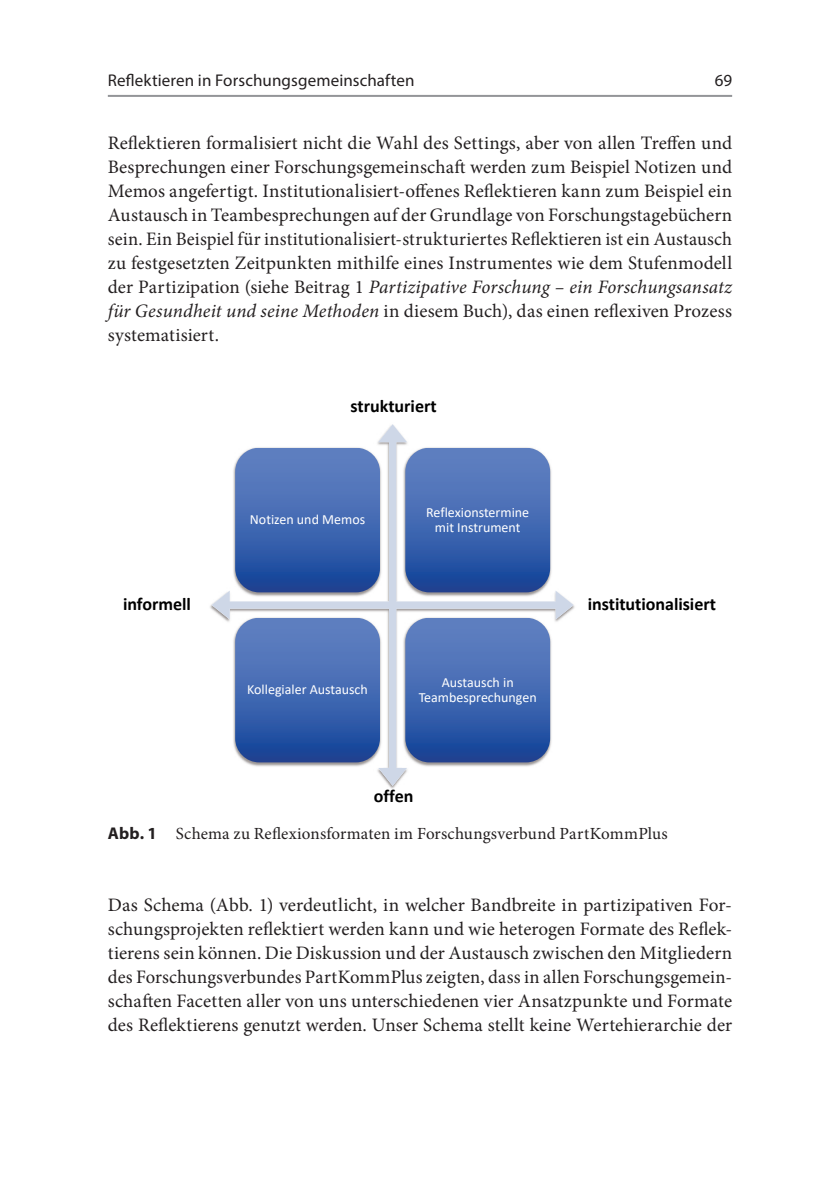
<style>
.page{position:relative;width:840px;height:1191px;background:#fff}
.page>*{position:absolute;margin:0;border:0;box-sizing:border-box;transform-origin:0 0}
.AbsNorm{font:19px/24px "Minion Pro";letter-spacing:.005em;color:#231f20;text-align:justify}
.AbsNorm_oEinzug{font:19px/24px "Minion Pro";letter-spacing:.005em;color:#231f20;text-align:justify}
.t1{font:700 18px "Calibri";letter-spacing:-.005em;color:#000}
.t2{font:17px "Minion Pro";letter-spacing:.01em;color:#231f20}
.t3{font:17px "Myriad Pro";letter-spacing:.01em;color:#231f20}
.t4{font:14px/15.2px "Calibri";color:#fff;text-align:center}
.s1{font-style:italic}
.s2{font-family:"Myriad Pro";font-weight:700}
</style>
<div class="page">
<hr style="left:108px;top:95px;width:623px;height:2px;background:#939598">
<svg style="left:211px;top:424px;width:362px;height:362px"></svg>
<img style="left:232px;top:446px;width:151px;height:151px">
<div style="left:235px;top:448px;width:145px;height:144px;background:linear-gradient(to bottom,#6787c6,#1a479a);border-radius:24px"></div>
<img style="left:402px;top:446px;width:151px;height:151px">
<div style="left:405px;top:448px;width:145px;height:144px;background:linear-gradient(to bottom,#6787c6,#1a479a);border-radius:24px"></div>
<img style="left:232px;top:616px;width:151px;height:151px">
<div style="left:235px;top:618px;width:145px;height:144px;background:linear-gradient(to bottom,#6787c6,#1a479a);border-radius:24px"></div>
<img style="left:402px;top:616px;width:151px;height:151px">
<div style="left:405px;top:618px;width:145px;height:144px;background:linear-gradient(to bottom,#6787c6,#1a479a);border-radius:24px"></div>
<p class="t3" style="left:108px;top:70px;width:308px">Reflektieren in Forschungsgemeinschaften</p>
<p class="t3" style="left:714px;top:70px;width:19px">69</p>
<p class="AbsNorm" style="left:108px;top:131px;width:625px">Reflektieren formalisiert nicht die Wahl des Settings, aber von allen Treffen und Besprechungen einer Forschungsgemeinschaft werden zum Beispiel Notizen und Memos angefertigt. Institutionalisiert-offenes Reflektieren kann zum Beispiel ein Austausch in Teambesprechungen auf der Grundlage von Forschungstagebüchern sein. Ein Beispiel für institutionalisiert-strukturiertes Reflektieren ist ein Austausch zu festgesetzten Zeitpunkten mithilfe eines Instrumentes wie dem Stufenmodell der Partizipation (siehe Beitrag 1 <span class="s1">Partizipative Forschung – ein Forschungsansatz für Gesundheit und seine Methoden</span> in diesem Buch), das einen reflexiven Prozess systematisiert.</p>
<p class="t1" style="left:350px;top:394px;width:88px">strukturiert</p>
<p class="t4" style="left:250px;top:512px;width:117px">Notizen und Memos</p>
<p class="t4" style="left:426px;top:504px;width:104px">Reflexionstermine mit Instrument</p>
<p class="t1" style="left:123px;top:591px;width:69px">informell</p>
<p class="t1" style="left:587px;top:591px;width:130px">institutionalisiert</p>
<p class="t4" style="left:247px;top:681px;width:122px">Kollegialer Austausch</p>
<p class="t4" style="left:418px;top:674px;width:119px">Austausch in<br>Teambesprechungen</p>
<p class="t1" style="left:373px;top:783px;width:41px">offen</p>
<p class="t2" style="left:108px;top:822px;width:561px"><span class="s2">Abb. 1</span> Schema zu Reflexionsformaten im Forschungsverbund PartKommPlus</p>
<p class="AbsNorm_oEinzug" style="left:108px;top:893px;width:625px">Das Schema (Abb. 1) verdeutlicht, in welcher Bandbreite in partizipativen For&shy;schungsprojekten reflektiert werden kann und wie heterogen Formate des Reflek&shy;tierens sein können. Die Diskussion und der Austausch zwischen den Mitgliedern des Forschungsverbundes PartKommPlus zeigten, dass in allen Forschungsgemein&shy;schaften Facetten aller von uns unterschiedenen vier Ansatzpunkte und Formate des Reflektierens genutzt werden. Unser Schema stellt keine Wertehierarchie der</p>
</div>
